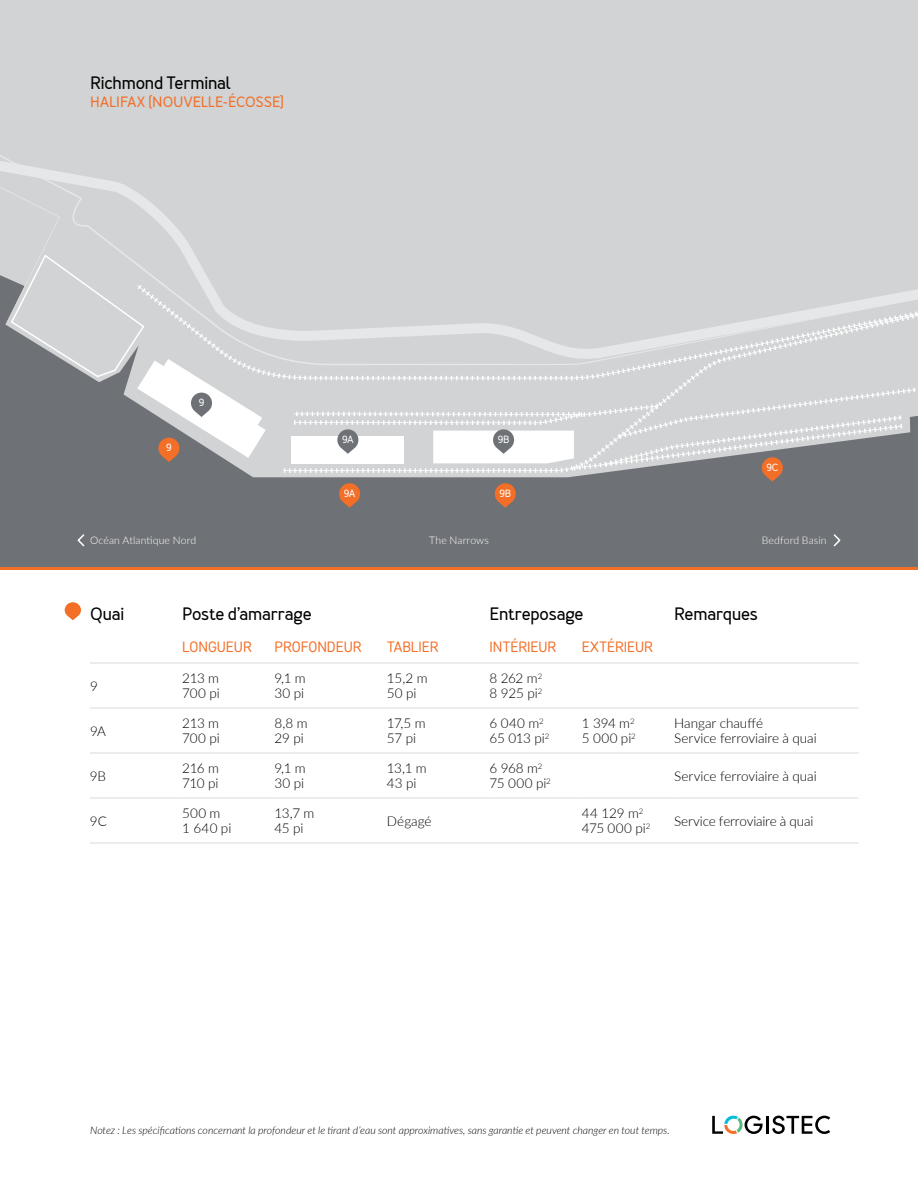
<style>
.page{position:relative;width:918px;height:1188px;background:#fff}
.page>*{position:absolute;margin:0;border:0;box-sizing:border-box;transform-origin:0 0}
.t1{font:700 18px "Merlo";letter-spacing:-.01em;color:#000}
.t2{font:15px "Core Sans DS35";letter-spacing:-.005em;color:#f36e27}
.t3{font:700 15px "Merlo";color:#f36e27}
.t4{font:300 13.5px/15px "Lato";letter-spacing:-.005em;color:#000}
.t5{font:italic 300 10.5px "Lato";color:#000}
.t6{font:300 10.5px "Lato";letter-spacing:.01em;color:#fff}
.t7{font:700 10.5px "Merlo";letter-spacing:-.015em;color:#fff}
</style>
<div class="page">
<div style="left:0;top:0;width:918px;height:570px;background:#6e7175"></div>
<svg style="left:0;top:0;width:289px;height:477px;fill:#d1d3d4"></svg>
<div style="left:0;top:63px;width:289px;height:319px;background:#d1d3d4"></div>
<svg style="left:0;top:84px;width:289px;height:277px;background:#cfd1d2"></svg>
<div style="left:131px;top:132px;width:158px;height:251px;background:#d1d3d4"></div>
<svg style="left:10px;top:254px;width:256px;height:208px"></svg>
<hr style="left:90px;top:662px;width:92px;height:2px;background:#e6e7e8">
<hr style="left:182px;top:662px;width:92px;height:2px;background:#e6e7e8">
<hr style="left:274px;top:662px;width:113px;height:2px;background:#e6e7e8">
<hr style="left:387px;top:662px;width:103px;height:2px;background:#e6e7e8">
<hr style="left:490px;top:662px;width:92px;height:2px;background:#e6e7e8">
<hr style="left:582px;top:662px;width:92px;height:2px;background:#e6e7e8">
<hr style="left:674px;top:662px;width:185px;height:2px;background:#e6e7e8">
<hr style="left:90px;top:707px;width:92px;height:2px;background:#e6e7e8">
<hr style="left:182px;top:707px;width:92px;height:2px;background:#e6e7e8">
<hr style="left:274px;top:707px;width:113px;height:2px;background:#e6e7e8">
<hr style="left:387px;top:707px;width:103px;height:2px;background:#e6e7e8">
<hr style="left:490px;top:707px;width:92px;height:2px;background:#e6e7e8">
<hr style="left:582px;top:707px;width:92px;height:2px;background:#e6e7e8">
<hr style="left:674px;top:707px;width:185px;height:2px;background:#e6e7e8">
<hr style="left:90px;top:752px;width:92px;height:2px;background:#e6e7e8">
<hr style="left:182px;top:752px;width:92px;height:2px;background:#e6e7e8">
<hr style="left:274px;top:752px;width:113px;height:2px;background:#e6e7e8">
<hr style="left:387px;top:752px;width:103px;height:2px;background:#e6e7e8">
<hr style="left:490px;top:752px;width:92px;height:2px;background:#e6e7e8">
<hr style="left:582px;top:752px;width:92px;height:2px;background:#e6e7e8">
<hr style="left:674px;top:752px;width:185px;height:2px;background:#e6e7e8">
<hr style="left:90px;top:797px;width:92px;height:2px;background:#e6e7e8">
<hr style="left:182px;top:797px;width:92px;height:2px;background:#e6e7e8">
<hr style="left:274px;top:797px;width:113px;height:2px;background:#e6e7e8">
<hr style="left:387px;top:797px;width:103px;height:2px;background:#e6e7e8">
<hr style="left:490px;top:797px;width:92px;height:2px;background:#e6e7e8">
<hr style="left:582px;top:797px;width:92px;height:2px;background:#e6e7e8">
<hr style="left:674px;top:797px;width:185px;height:2px;background:#e6e7e8">
<hr style="left:90px;top:842px;width:92px;height:2px;background:#e6e7e8">
<hr style="left:182px;top:842px;width:92px;height:2px;background:#e6e7e8">
<hr style="left:274px;top:842px;width:113px;height:2px;background:#e6e7e8">
<hr style="left:387px;top:842px;width:103px;height:2px;background:#e6e7e8">
<hr style="left:490px;top:842px;width:92px;height:2px;background:#e6e7e8">
<hr style="left:582px;top:842px;width:92px;height:2px;background:#e6e7e8">
<hr style="left:674px;top:842px;width:185px;height:2px;background:#e6e7e8">
<svg style="left:65px;top:602px;width:16px;height:18px"></svg>
<hr style="left:766px;top:1116px;width:3px;height:18px;background:#000">
<svg style="left:772px;top:1116px;width:58px;height:18px"></svg>
<svg style="left:712px;top:1116px;width:51px;height:18px"></svg>
<svg style="left:289px;top:0;width:629px;height:547px;background:#c4c5c7"></svg>
<svg style="left:77px;top:534px;width:8px;height:13px"></svg>
<hr style="left:0;top:567px;width:918px;height:3px;background:#f36e27">
<h1 class="t1" style="left:90px;top:72px;width:142px">Richmond Terminal</h1>
<p class="t3" style="left:90px;top:93px;width:196px">HALIFAX (NOUVELLE-ÉCOSSE)</p>
<p class="t7" style="left:166px;top:441px;width:7px">9</p>
<p class="t7" style="left:199px;top:396px;width:7px">9</p>
<p class="t7" style="left:342px;top:433px;width:13px">9A</p>
<p class="t7" style="left:498px;top:433px;width:13px">9B</p>
<p class="t7" style="left:344px;top:487px;width:13px">9A</p>
<p class="t7" style="left:499px;top:487px;width:13px">9B</p>
<p class="t7" style="left:766px;top:461px;width:13px">9C</p>
<p class="t6" style="left:90px;top:533px;width:108px">Océan Atlantique Nord</p>
<p class="t6" style="left:429px;top:533px;width:61px">The Narrows</p>
<p class="t6" style="left:762px;top:533px;width:66px">Bedford Basin</p>
<h1 class="t1" style="left:90px;top:603px;width:36px">Quai</h1>
<h1 class="t1" style="left:182px;top:603px;width:131px">Poste d’amarrage</h1>
<h1 class="t1" style="left:490px;top:603px;width:95px">Entreposage</h1>
<h1 class="t1" style="left:674px;top:603px;width:85px">Remarques</h1>
<p class="t2" style="left:182px;top:637px;width:71px">LONGUEUR</p>
<p class="t2" style="left:274px;top:637px;width:88px">PROFONDEUR</p>
<p class="t2" style="left:387px;top:637px;width:53px">TABLIER</p>
<p class="t2" style="left:490px;top:637px;width:68px">INTÉRIEUR</p>
<p class="t2" style="left:582px;top:637px;width:73px">EXTÉRIEUR</p>
<p class="t4" style="left:90px;top:678px;width:9px">9</p>
<p class="t4" style="left:182px;top:671px;width:39px">213 m<br>700 pi</p>
<p class="t4" style="left:274px;top:671px;width:33px">9,1 m<br>30 pi</p>
<p class="t4" style="left:387px;top:671px;width:42px">15,2 m<br>50 pi</p>
<p class="t4" style="left:490px;top:671px;width:54px">8 262 m<sup>2<br></sup>8 925 pi<sup>2</sup></p>
<p class="t4" style="left:90px;top:723px;width:17px">9A</p>
<p class="t4" style="left:182px;top:716px;width:39px">213 m<br>700 pi</p>
<p class="t4" style="left:274px;top:716px;width:35px">8,8 m<br>29 pi</p>
<p class="t4" style="left:387px;top:716px;width:40px">17,5 m<br>57 pi</p>
<p class="t4" style="left:490px;top:716px;width:61px">6 040 m<sup>2<br></sup>65 013 pi<sup>2</sup></p>
<p class="t4" style="left:582px;top:716px;width:55px">1 394 m<sup>2<br></sup>5 000 pi<sup>2</sup></p>
<p class="t4" style="left:674px;top:716px;width:144px">Hangar chauffé<br>Service ferroviaire à quai</p>
<p class="t4" style="left:90px;top:768px;width:18px">9B</p>
<p class="t4" style="left:182px;top:761px;width:38px">216 m<br>710 pi</p>
<p class="t4" style="left:274px;top:761px;width:33px">9,1 m<br>30 pi</p>
<p class="t4" style="left:387px;top:761px;width:41px">13,1 m<br>43 pi</p>
<p class="t4" style="left:490px;top:761px;width:63px">6 968 m<sup>2<br></sup>75 000 pi<sup>2</sup></p>
<p class="t4" style="left:674px;top:768px;width:144px">Service ferroviaire à quai</p>
<p class="t4" style="left:90px;top:813px;width:18px">9C</p>
<p class="t4" style="left:182px;top:806px;width:51px">500 m<br>1 640 pi</p>
<p class="t4" style="left:274px;top:806px;width:41px">13,7 m<br>45 pi</p>
<p class="t4" style="left:387px;top:813px;width:46px">Dégagé</p>
<p class="t4" style="left:582px;top:806px;width:70px">44 129 m<sup>2<br></sup>475 000 pi<sup>2</sup></p>
<p class="t4" style="left:674px;top:813px;width:141px">Service ferroviaire à quai</p>
<p class="t5" style="left:90px;top:1123px;width:581px">Notez : Les spécifications concernant la profondeur et le tirant d’eau sont approximatives, sans garantie et peuvent changer en tout temps.</p>
</div>
